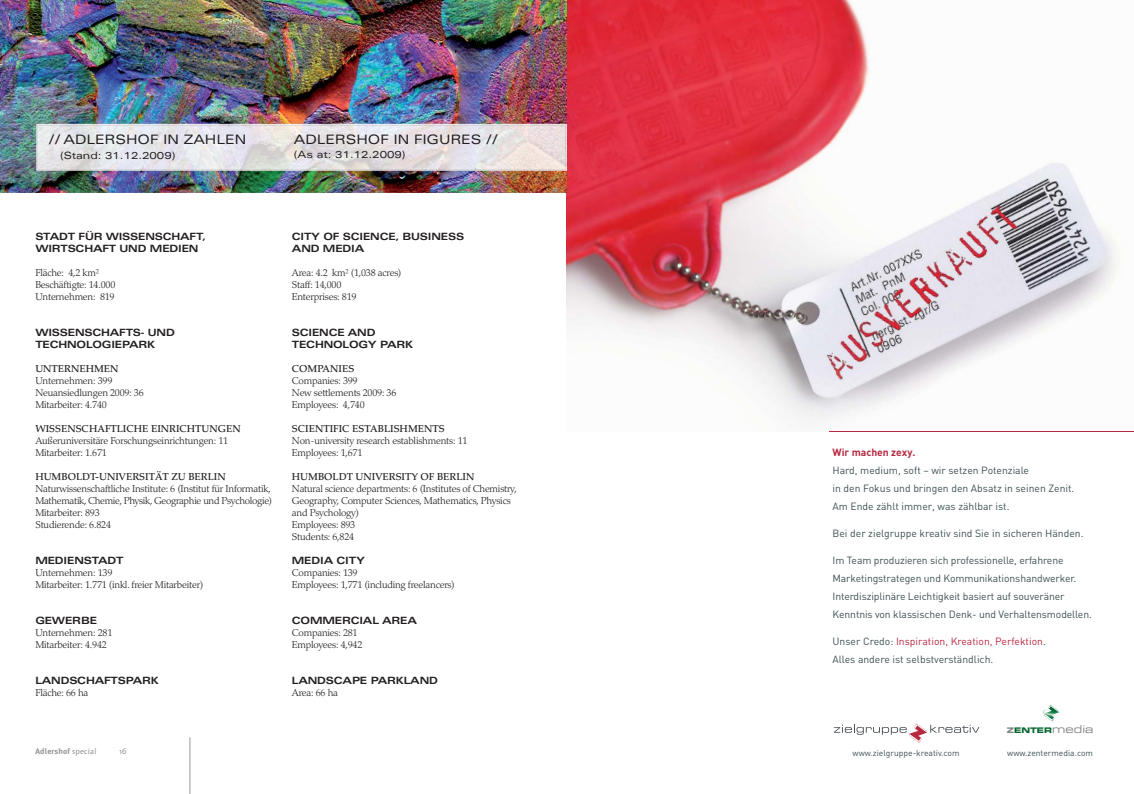
<style>
.page{position:relative;width:1134px;height:794px;background:#fff}
.page>*{position:absolute;margin:0;border:0;box-sizing:border-box;transform-origin:0 0}
.t1{font:expanded 13px "Univers";color:#231f20}
.t2{font:10.4px/17.9px "DIN";letter-spacing:-.01em;color:#3e4f52}
.t3{font:700 10.4px "DIN";color:#b72841}
.t4{font:300 10px/12px "Palatino";letter-spacing:-.02em;color:#231f20}
.t5{font:700 expanded 10px/12px "Univers";letter-spacing:-.02em;color:#231f20}
.t6{font:500 10px "Palatino";color:#231f20}
.t7{font:expanded 10px "Univers";color:#231f20}
.t8{font:8.5px "DIN";color:#3e4f52}
.t9{font:700 8px "Meta Plus";letter-spacing:.02em;color:#939598}
.t10{font:8px "Thesis Sans";color:#939598}
.t11{font:7.7px "Eurostile LT Bold Extended Two";color:#00652e}
.s1{color:#b72841}
.s2{color:#808285}
.s3{font-family:"Eurostile LT Extended Two";font-size:10.8px;color:#808285}
.s4{font-family:"Thesis Sans";font-weight:400}
</style>
<div class="page">
<hr style="left:190px;top:737px;width:1px;height:57px;background:#939598">
<img style="left:567px;top:0;width:553px;height:423px">
<hr style="left:830px;top:431px;width:304px;height:1px;background:#b72841">
<svg style="left:834px;top:723px;width:145px;height:20px"></svg>
<svg style="left:1042px;top:704px;width:17px;height:17px"></svg>
<img style="left:0;top:0;width:567px;height:193px">
<img style="left:36px;top:124px;width:531px;height:47px">
<h1 class="t1" style="left:49px;top:135px;width:199px">// ADLERSHOF IN ZAHLEN</h1>
<p class="t7" style="left:60px;top:151px;width:117px">(Stand: 31.12.2009)</p>
<h1 class="t1" style="left:294px;top:135px;width:205px">ADLERSHOF IN FIGURES //</h1>
<p class="t7" style="left:294px;top:151px;width:113px">(As at: 31.12.2009)</p>
<p class="t5" style="left:35px;top:231px;width:172px">STADT FÜR WISSENSCHAFT,<br>WIRTSCHAFT UND MEDIEN</p>
<p class="t4" style="left:35px;top:268px;width:81px">Fläche: 4,2 km²<br>Beschäftigte: 14.000<br>Unternehmen: 819</p>
<p class="t5" style="left:35px;top:327px;width:141px">WISSENSCHAFTS- UND<br>TECHNOLOGIEPARK</p>
<p class="t6" style="left:35px;top:365px;width:85px">UNTERNEHMEN</p>
<p class="t4" style="left:35px;top:376px;width:110px">Unternehmen: 399<br>Neuansiedlungen 2009: 36<br>Mitarbeiter: 4.740</p>
<p class="t6" style="left:35px;top:425px;width:207px">WISSENSCHAFTLICHE EINRICHTUNGEN</p>
<p class="t4" style="left:35px;top:436px;width:194px">Außeruniversitäre Forschungseinrichtungen: 11<br>Mitarbeiter: 1.671</p>
<p class="t6" style="left:35px;top:473px;width:192px">HUMBOLDT-UNIVERSITÄT ZU BERLIN</p>
<p class="t4" style="left:35px;top:484px;width:238px">Naturwissenschaftliche Institute: 6 (Institut für Informatik, Mathematik, Chemie, Physik, Geographie und Psychologie)<br>Mitarbeiter: 893<br>Studierende: 6.824</p>
<p class="t5" style="left:35px;top:555px;width:90px">MEDIENSTADT</p>
<p class="t4" style="left:35px;top:568px;width:169px">Unternehmen: 139<br>Mitarbeiter: 1.771 (inkl. freier Mitarbeiter)</p>
<p class="t5" style="left:35px;top:615px;width:63px">GEWERBE</p>
<p class="t4" style="left:35px;top:628px;width:78px">Unternehmen: 281<br>Mitarbeiter: 4.942</p>
<p class="t5" style="left:35px;top:675px;width:125px">LANDSCHAFTSPARK</p>
<p class="t4" style="left:35px;top:688px;width:55px">Fläche: 66 ha</p>
<p class="t5" style="left:292px;top:231px;width:174px">CITY OF SCIENCE, BUSINESS<br>AND MEDIA</p>
<p class="t4" style="left:292px;top:268px;width:111px">Area: 4.2 km² (1,038 acres)<br>Staff: 14,000<br>Enterprises: 819</p>
<p class="t5" style="left:292px;top:327px;width:123px">SCIENCE AND<br>TECHNOLOGY PARK</p>
<p class="t6" style="left:292px;top:365px;width:64px">COMPANIES</p>
<p class="t4" style="left:292px;top:376px;width:106px">Companies: 399<br>New settlements 2009: 36<br>Employees: 4,740</p>
<p class="t6" style="left:292px;top:425px;width:154px">SCIENTIFIC ESTABLISHMENTS</p>
<p class="t4" style="left:292px;top:436px;width:177px">Non-university research establishments: 11<br>Employees: 1,671</p>
<p class="t6" style="left:292px;top:473px;width:184px">HUMBOLDT UNIVERSITY OF BERLIN</p>
<p class="t4" style="left:292px;top:484px;width:226px">Natural science departments: 6 (Institutes of Chemistry,<br>Geography, Computer Sciences, Mathematics, Physics and Psychology)<br>Employees: 893<br>Students: 6,824</p>
<p class="t5" style="left:292px;top:555px;width:74px">MEDIA CITY</p>
<p class="t4" style="left:292px;top:568px;width:164px">Companies: 139<br>Employees: 1,771 (including freelancers)</p>
<p class="t5" style="left:292px;top:615px;width:127px">COMMERCIAL AREA</p>
<p class="t4" style="left:292px;top:628px;width:72px">Companies: 281<br>Employees: 4,942</p>
<p class="t5" style="left:292px;top:675px;width:148px">LANDSCAPE PARKLAND</p>
<p class="t4" style="left:292px;top:688px;width:48px">Area: 66 ha</p>
<p class="t3" style="left:832px;top:445px;width:84px">Wir machen zexy.</p>
<p class="t2" style="left:832px;top:462px;width:243px">Hard, medium, soft – wir setzen Potenziale<br>in den Fokus und bringen den Absatz in seinen Zenit.<br>Am Ende zählt immer, was zählbar ist.</p>
<p class="t2" style="left:832px;top:525px;width:252px">Bei der zielgruppe kreativ sind Sie in sicheren Händen.</p>
<p class="t2" style="left:832px;top:553px;width:261px">Im Team produzieren sich professionelle, erfahrene Marketingstrategen und Kommunikationshandwerker.<br>Interdisziplinäre Leichtigkeit basiert auf souveräner Kenntnis von klassischen Denk- und Verhaltensmodellen.</p>
<p class="t2" style="left:832px;top:634px;width:215px">Unser Credo: <span class="s1">Inspiration, Kreation, Perfektion</span>.<br>Alles andere ist selbstverständlich.</p>
<p class="t11" style="left:1007px;top:724px;width:88px"><span class="s2">Z</span>ENTER<span class="s3">media</span></p>
<p class="t9" style="left:35px;top:747px;width:63px">Adlershof <span class="s4">special</span></p>
<p class="t10" style="left:119px;top:747px;width:9px">16</p>
<p class="t8" style="left:853px;top:750px;width:108px">www.zielgruppe-kreativ.com</p>
<p class="t8" style="left:1007px;top:750px;width:87px">www.zentermedia.com</p>
</div>
